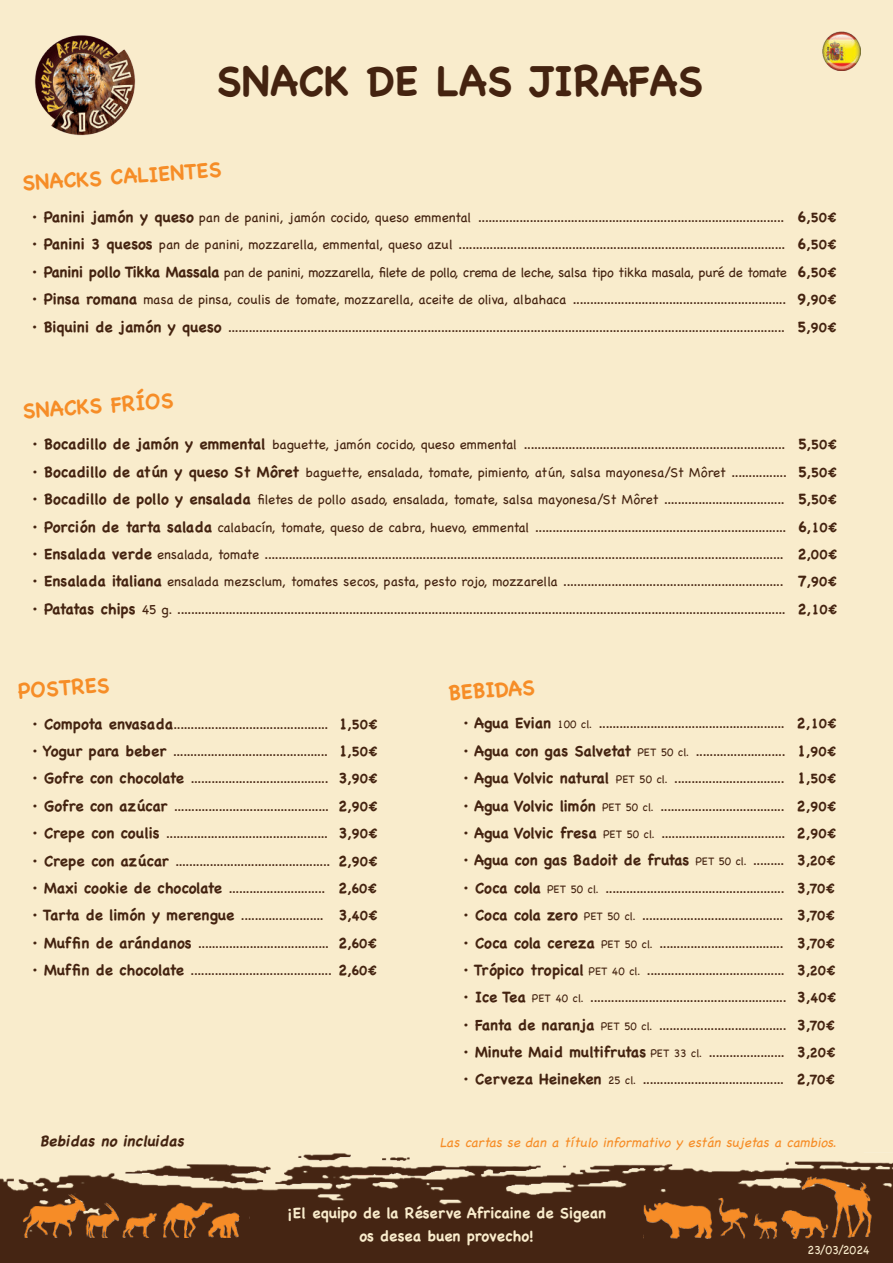
<style>
.page{position:relative;width:893px;height:1263px;background:#fff}
.page>*{position:absolute;margin:0;border:0;box-sizing:border-box;transform-origin:0 0}
.t1{font:700 42px "Chalkboard SE";color:#442310}
.t2{font:700 21px "Chalkboard";color:#f68d27}
.t3{font:300 15px/27.5px "Chalkboard SE";color:#442310;text-align:justify}
.t4{font:700 15px/23px "Chalkboard SE";color:#f9eccc;text-align:center}
.t5{font:italic 700 15px "Chalkboard SE";color:#442310}
.t6{font:300 13.5px/27.5px "Chalkboard SE";color:#442310}
.t7{font:300 13.5px "Chalkboard SE";letter-spacing:-.02em;color:#442310}
.t8{font:italic 300 13.5px "Chalkboard SE";color:#f68d27}
.t9{font:300 12px "Chalkboard SE";color:#f9eccc}
.s1{font-weight:700}
.s2{font-size:13.5px}
.s3{font-weight:700;font-size:13.5px}
.s4{font-weight:700;font-size:15px}
.s5{font-size:15px}
.s6{font-size:11.25px}
</style>
<div class="page">
<div style="left:0;top:0;width:893px;height:1152px;background:#f9eccc"></div>
<img style="left:32px;top:32px;width:106px;height:106px">
<img style="left:0;top:1152px;width:893px;height:111px">
<img style="left:17px;top:1184px;width:233px;height:54px">
<img style="left:643px;top:1175px;width:233px;height:64px">
<img style="left:823px;top:32px;width:38px;height:38px">
<h1 class="t1" style="left:216px;top:57px;width:488px">SNACK DE LAS JIRAFAS</h1>
<h2 class="t2" style="left:22px;top:171px;width:201px;rotate:-4deg">SNACKS CALIENTES</h2>
<p class="t3" style="left:32px;top:204px;width:806px"><span class="s1">· Panini jamón y queso</span> <span class="s2">pan de panini, jamón cocido, queso emmental</span> ......................................................................................... <span class="s1">6</span><span class="s3">,50€ </span><span class="s1">· Panini 3 quesos</span> <span class="s2">pan de panini, mozzarella, emmental, queso azul</span> ............................................................................................... <span class="s1">6</span><span class="s3">,50€</span></p>
<p class="t7" style="left:32px;top:260px;width:806px"><span class="s4">· Panini pollo Tikka Massala</span> pan de panini, mozzarella, filete de pollo, crema de leche, salsa tipo tikka masala, puré de tomate <span class="s4">6</span><span class="s1">,50€</span></p>
<p class="t3" style="left:32px;top:286px;width:806px"><span class="s1">· Pinsa romana</span> <span class="s2">masa de pinsa, coulis de tomate, mozzarella, aceite de oliva, albahaca</span> .............................................................. <span class="s1">9</span><span class="s3">,90€ </span><span class="s1">· Biquini de jamón y queso</span> .................................................................................................................................................................. <span class="s1">5</span><span class="s3">,90€</span></p>
<h2 class="t2" style="left:22px;top:398px;width:153px;rotate:-4deg">SNACKS FRÍOS</h2>
<p class="t3" style="left:32px;top:431px;width:806px"><span class="s1">· Bocadillo de jamón y emmental</span> <span class="s2">baguette, jamón cocido, queso emmental</span> ............................................................................ <span class="s1">5</span><span class="s3">,50€</span></p>
<p class="t6" style="left:32px;top:459px;width:806px"><span class="s4">· Bocadillo de atún y queso St Môret</span> baguette, ensalada, tomate, pimiento, atún, salsa mayonesa/St Môret <span class="s5">................</span> <span class="s4">5</span><span class="s1">,50€ </span><span class="s4">· Bocadillo de pollo y ensalada</span> filetes de pollo asado, ensalada, tomate, salsa mayonesa/St Môret <span class="s5">...................................</span> <span class="s4">5</span><span class="s1">,50€</span></p>
<p class="t3" style="left:32px;top:513px;width:806px"><span class="s1">· Porción de tarta salada</span> <span class="s2">calabacín, tomate, queso de cabra, huevo, emmental</span> ......................................................................... <span class="s1">6</span><span class="s3">,10€ </span><span class="s1">· Ensalada verde</span> <span class="s2">ensalada, tomate</span> ....................................................................................................................................................... <span class="s1">2</span><span class="s3">,00€ </span><span class="s1">· Ensalada italiana</span> <span class="s2">ensalada mezsclum, tomates secos, pasta, pesto rojo, mozzarella</span> ................................................................ <span class="s1">7</span><span class="s3">,90€ </span><span class="s1">· Patatas chips</span> <span class="s2">45 g.</span> ................................................................................................................................................................................. <span class="s1">2</span><span class="s3">,10€</span></p>
<h2 class="t2" style="left:17px;top:678px;width:93px;rotate:-4deg">POSTRES</h2>
<p class="t3" style="left:32px;top:710px;width:347px"><span class="s1">· Compota envasada</span>............................................. <span class="s1">1</span><span class="s3">,50€ </span><span class="s1">· Yogur para beber</span> ............................................. <span class="s1">1</span><span class="s3">,50€ </span><span class="s1">· Gofre con chocolate</span> ........................................ <span class="s1">3</span><span class="s3">,90€ </span><span class="s1">· Gofre con azúcar</span> ............................................. <span class="s1">2</span><span class="s3">,90€ </span><span class="s1">· Crepe con coulis</span> ............................................... <span class="s1">3</span><span class="s3">,90€ </span><span class="s1">· Crepe con azúcar</span> ............................................. <span class="s1">2</span><span class="s3">,90€ </span><span class="s1">· Maxi cookie de chocolate</span> ............................ <span class="s1">2</span><span class="s3">,60€ </span><span class="s1">· Tarta de limón y merengue</span> ........................ <span class="s1">3</span><span class="s3">,40€ </span><span class="s1">· Muffin de arándanos</span> ...................................... <span class="s1">2</span><span class="s3">,60€ </span><span class="s1">· Muffin de chocolate</span> ......................................... <span class="s1">2</span><span class="s3">,60€</span></p>
<p class="t5" style="left:40px;top:1133px;width:149px">Bebidas no incluidas</p>
<h2 class="t2" style="left:448px;top:680px;width:88px;rotate:-4deg">BEBIDAS</h2>
<p class="t3" style="left:463px;top:710px;width:375px"><span class="s1">· Agua Evian</span> <span class="s6">100 cl.</span> ...................................................... <span class="s1">2</span><span class="s3">,10€ </span><span class="s1">· Agua con gas Salvetat</span> <span class="s6">PET 50 cl.</span> .......................... <span class="s1">1</span><span class="s3">,90€ </span><span class="s1">· Agua Volvic natural</span> <span class="s6">PET 50 cl.</span> ................................ <span class="s1">1</span><span class="s3">,50€ </span><span class="s1">· Agua Volvic limón</span> <span class="s6">PET 50 cl.</span> .................................... <span class="s1">2</span><span class="s3">,90€ </span><span class="s1">· Agua Volvic fresa</span> <span class="s6">PET 50 cl.</span> .................................... <span class="s1">2</span><span class="s3">,90€ </span><span class="s1">· Agua con gas Badoit de frutas</span> <span class="s6">PET 50 cl.</span> ......... <span class="s1">3</span><span class="s3">,20€ </span><span class="s1">· Coca cola</span> <span class="s6">PET 50 cl.</span> .................................................... <span class="s1">3</span><span class="s3">,70€ </span><span class="s1">· Coca cola zero</span> <span class="s6">PET 50 cl.</span> ......................................... <span class="s1">3</span><span class="s3">,70€ </span><span class="s1">· Coca cola cereza</span> <span class="s6">PET 50 cl.</span> .................................... <span class="s1">3</span><span class="s3">,70€ </span><span class="s1">· Trópico tropical</span> <span class="s6">PET 40 cl.</span> ........................................ <span class="s1">3</span><span class="s3">,20€ </span><span class="s1">· Ice Tea</span> <span class="s6">PET 40 cl.</span> ......................................................... <span class="s1">3</span><span class="s3">,40€ </span><span class="s1">· Fanta de naranja</span> <span class="s6">PET 50 cl.</span> ..................................... <span class="s1">3</span><span class="s3">,70€ </span><span class="s1">· Minute Maid multifrutas</span> <span class="s6">PET 33 cl.</span> ...................... <span class="s1">3</span><span class="s3">,20€ </span><span class="s1">· Cerveza Heineken</span> <span class="s6">25 cl.</span> ......................................... <span class="s1">2</span><span class="s3">,70€</span></p>
<p class="t8" style="left:440px;top:1135px;width:401px">Las cartas se dan a título informativo y están sujetas a cambios.</p>
<p class="t4" style="left:287px;top:1202px;width:321px">¡El equipo de la Réserve Africaine de Sigean os desea buen provecho!</p>
<p class="t9" style="left:807px;top:1243px;width:64px">23/03/2024</p>
</div>
